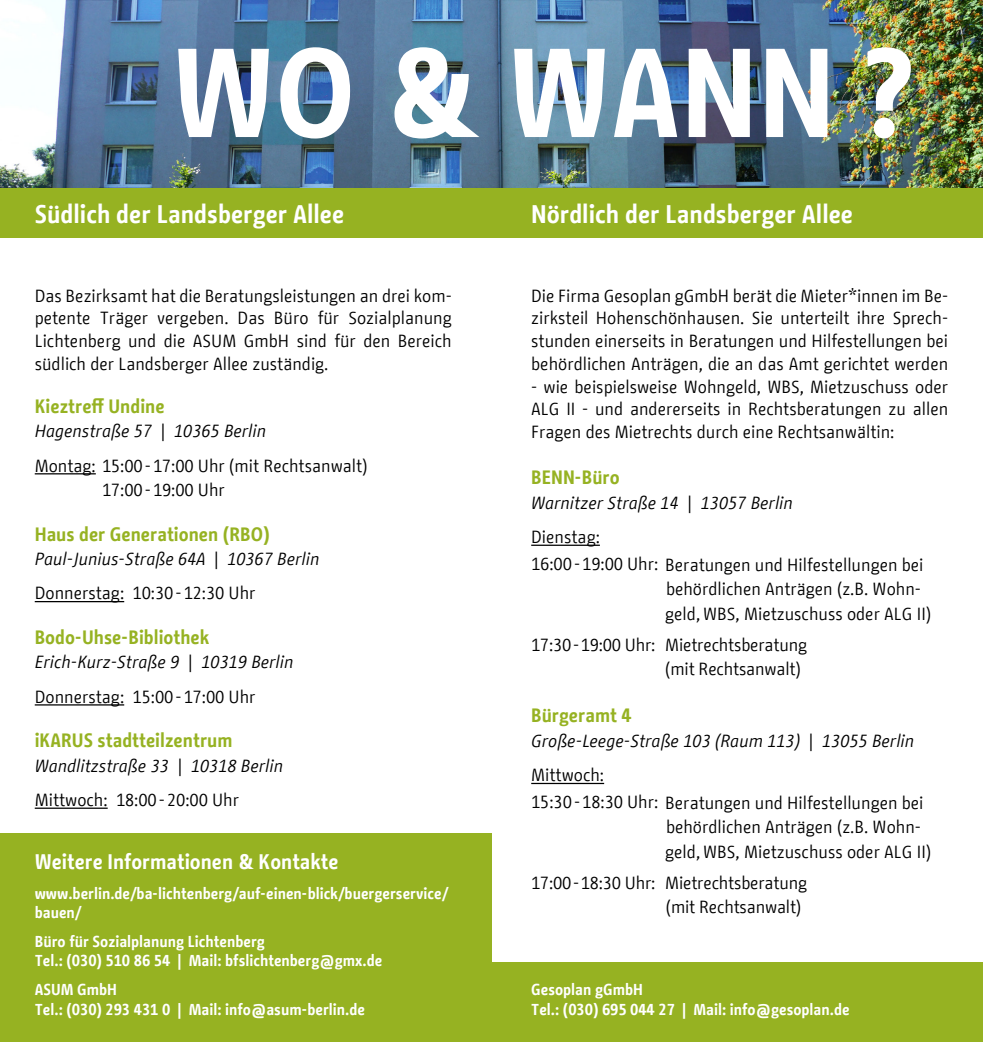
<style>
.page{position:relative;width:983px;height:1042px;background:#fff}
.page>*{position:absolute;margin:0;border:0;box-sizing:border-box;transform-origin:0 0}
.t1{font:700 126px "BMF Change";color:#fff}
.t2{font:700 25.38px "BMF Change";color:#fff}
.t3{font:700 21px "BMF Change";color:#fff}
.t4{font:700 19.25px "BMF Change";color:#96b222}
.t5{font:17.5px/22.8px "BMF Change";color:#000}
.t6{font:italic 17.5px "BMF Change";color:#000}
.t7{font:700 15.75px/19.2px "BMF Change";color:#fff}
</style>
<div class="page">
<img style="left:0;top:0;width:982px;height:189px">
<div style="left:0;top:189px;width:982px;height:49px;background:#96b222"></div>
<hr style="left:35px;top:473px;width:61px;height:1px;background:#000">
<hr style="left:35px;top:601px;width:89px;height:1px;background:#000">
<hr style="left:35px;top:704px;width:89px;height:1px;background:#000">
<hr style="left:35px;top:807px;width:73px;height:2px;background:#000">
<hr style="left:531px;top:544px;width:68px;height:2px;background:#000">
<hr style="left:531px;top:783px;width:73px;height:1px;background:#000">
<div style="left:0;top:833px;width:491px;height:209px;background:#96b222"></div>
<div style="left:491px;top:962px;width:491px;height:80px;background:#96b222"></div>
<h1 class="t1" style="left:172px;top:3px;width:741px">WO &amp; WANN ?</h1>
<h2 class="t2" style="left:35px;top:196px;width:311px">Südlich der Landsberger Allee</h2>
<h2 class="t2" style="left:531px;top:196px;width:323px">Nördlich der Landsberger Allee</h2>
<p class="t5" style="left:35px;top:284px;width:418px;text-align:justify">Das Bezirksamt hat die Beratungsleistungen an drei kom&shy;petente Träger vergeben. Das Büro für Sozialplanung Lichtenberg und die ASUM GmbH sind für den Bereich südlich der Landsberger Allee zuständig.</p>
<p class="t5" style="left:531px;top:284px;width:418px;text-align:justify">Die Firma Gesoplan gGmbH berät die Mieter*innen im Be&shy;zirksteil Hohenschönhausen. Sie unterteilt ihre Sprech&shy;stunden einerseits in Beratungen und Hilfestellungen bei behördlichen Anträgen, die an das Amt gerichtet werden</p>
<p class="t5" style="left:531px;top:375px;width:418px;text-align:justify">- wie beispielsweise Wohngeld, WBS, Mietzuschuss oder ALG II - und andererseits in Rechtsberatungen zu allen Fragen des Mietrechts durch eine Rechtsanwältin:</p>
<p class="t4" style="left:35px;top:392px;width:131px">Kieztreff Undine</p>
<p class="t6" style="left:35px;top:419px;width:233px">Hagenstraße 57 | 10365 Berlin</p>
<p class="t5" style="left:102px;top:453px;width:267px;line-height:24.5px;text-indent:-67px">Montag: 15:00-17:00 Uhr (mit Rechtsanwalt)<br>17:00-19:00 Uhr</p>
<p class="t4" style="left:35px;top:520px;width:236px">Haus der Generationen (RBO)</p>
<p class="t6" style="left:35px;top:546px;width:286px">Paul-Junius-Straße 64A | 10367 Berlin</p>
<p class="t5" style="left:35px;top:582px;width:222px">Donnerstag: 10:30-12:30 Uhr</p>
<p class="t4" style="left:35px;top:623px;width:176px">Bodo-Uhse-Bibliothek</p>
<p class="t6" style="left:35px;top:650px;width:260px">Erich-Kurz-Straße 9 | 10319 Berlin</p>
<p class="t5" style="left:35px;top:685px;width:222px">Donnerstag: 15:00-17:00 Uhr</p>
<p class="t4" style="left:35px;top:726px;width:199px">iKARUS stadtteilzentrum</p>
<p class="t6" style="left:35px;top:753px;width:250px">Wandlitzstraße 33 | 10318 Berlin</p>
<p class="t5" style="left:35px;top:788px;width:206px">Mittwoch: 18:00-20:00 Uhr</p>
<p class="t4" style="left:531px;top:464px;width:90px">BENN-Büro</p>
<p class="t6" style="left:531px;top:490px;width:263px">Warnitzer Straße 14 | 13057 Berlin</p>
<p class="t5" style="left:531px;top:523px;width:393px;line-height:27.5px">Dienstag:<br>16:00-19:00 Uhr: Beratungen und Hilfestellungen bei</p>
<p class="t5" style="left:665px;top:577px;width:267px;line-height:24.5px">behördlichen Anträgen (z.B. Wohn&shy;geld, WBS, Mietzuschuss oder ALG II)</p>
<p class="t5" style="left:665px;top:632px;width:143px;line-height:24.5px">Mietrechtsberatung (mit Rechtsanwalt)</p>
<p class="t5" style="left:531px;top:633px;width:126px">17:30-19:00 Uhr:</p>
<p class="t4" style="left:531px;top:702px;width:102px">Bürgeramt 4</p>
<p class="t6" style="left:531px;top:728px;width:384px">Große-Leege-Straße 103 (Raum 113) | 13055 Berlin</p>
<p class="t5" style="left:531px;top:761px;width:393px;line-height:27.3px">Mittwoch:<br>15:30-18:30 Uhr: Beratungen und Hilfestellungen bei</p>
<p class="t5" style="left:665px;top:815px;width:267px;line-height:24.5px">behördlichen Anträgen (z.B. Wohn&shy;geld, WBS, Mietzuschuss oder ALG II)</p>
<p class="t3" style="left:35px;top:847px;width:305px">Weitere Informationen &amp; Kontakte</p>
<p class="t7" style="left:35px;top:883px;width:415px">www.berlin.de/ba-lichtenberg/auf-einen-blick/buergerservice/ bauen/</p>
<p class="t7" style="left:35px;top:932px;width:349px">Büro für Sozialplanung Lichtenberg<br>Tel.: (030) 510 86 54 | Mail: bfslichtenberg@gmx.de</p>
<p class="t7" style="left:35px;top:980px;width:332px">ASUM GmbH<br>Tel.: (030) 293 431 0 | Mail: info@asum-berlin.de</p>
<p class="t7" style="left:531px;top:980px;width:320px">Gesoplan gGmbH<br>Tel.: (030) 695 044 27 | Mail: info@gesoplan.de</p>
<p class="t5" style="left:665px;top:870px;width:143px;line-height:24.5px">Mietrechtsberatung (mit Rechtsanwalt)</p>
<p class="t5" style="left:531px;top:872px;width:126px">17:00-18:30 Uhr:</p>
</div>
